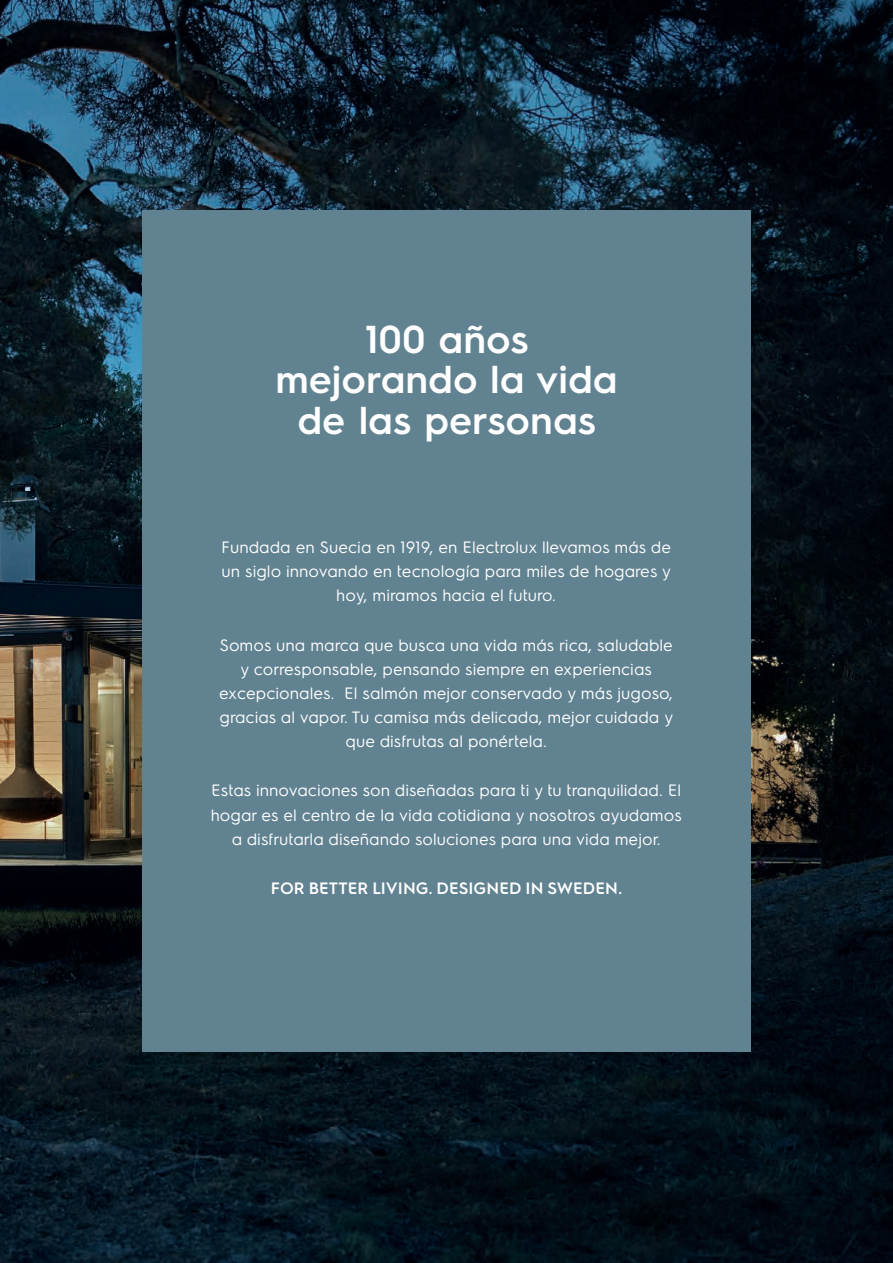
<style>
.page{position:relative;width:893px;height:1263px;background:#fff}
.page>*{position:absolute;margin:0;border:0;box-sizing:border-box;transform-origin:0 0}
.Titular{font:600 39px/40.5px "Electrolux Sans";color:#fff;text-align:center}
.Cuerpo_texto{font:16.5px/24px "Electrolux Sans";color:#fff;text-align:center}
.Body_Regular_10pt_15{font:600 16.5px "Electrolux Sans";letter-spacing:.005em;color:#fff}
</style>
<div class="page">
<img style="left:0;top:0;width:893px;height:1263px">
<div style="left:142px;top:210px;width:609px;height:842px;background:#618290"></div>
<p class="Titular" style="left:275px;top:316px;width:344px">100 años mejorando la vida de las personas</p>
<p class="Cuerpo_texto" style="left:222px;top:534px;width:451px">Fundada en Suecia en 1919, en Electrolux llevamos más de un siglo innovando en tecnología para miles de hogares y hoy, miramos hacia el futuro.</p>
<p class="Cuerpo_texto" style="left:220px;top:632px;width:456px">Somos una marca que busca una vida más rica, saludable y corresponsable, pensando siempre en experiencias excepcionales. El salmón mejor conservado y más jugoso, gracias al vapor. Tu camisa más delicada, mejor cuidada y que disfrutas al ponértela.</p>
<p class="Cuerpo_texto" style="left:211px;top:778px;width:473px">Estas innovaciones son diseñadas para ti y tu tranquilidad. El hogar es el centro de la vida cotidiana y nosotros ayudamos a disfrutarla diseñando soluciones para una vida mejor.</p>
<p class="Body_Regular_10pt_15" style="left:271px;top:877px;width:353px">FOR BETTER LIVING. DESIGNED IN SWEDEN.</p>
</div>
